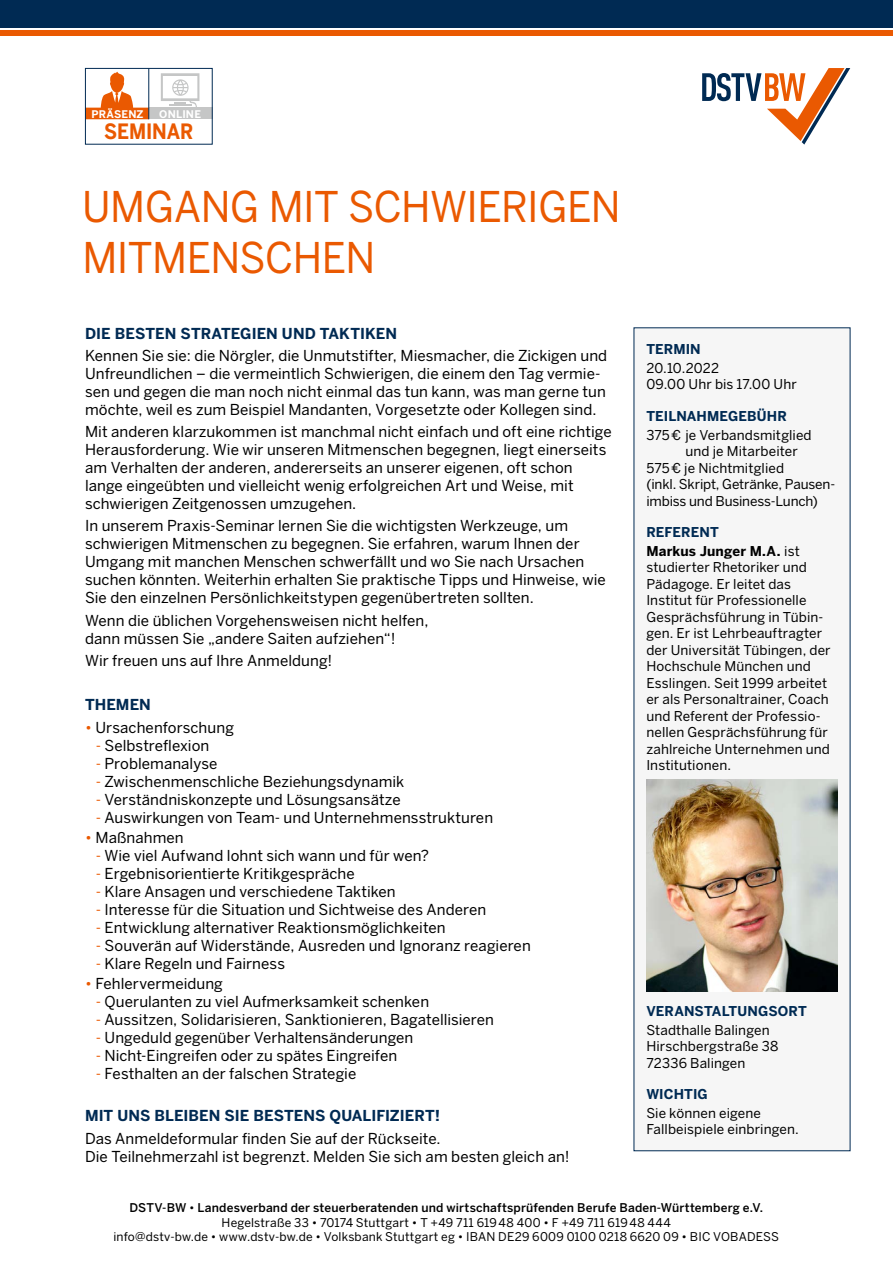
<style>
.page{position:relative;width:893px;height:1263px;background:#fff}
.page>*{position:absolute;margin:0;border:0;box-sizing:border-box;transform-origin:0 0}
.t1{font:42px/50.4px "Benton Sans";letter-spacing:-.015em;color:#ea5901;scale:.95 1}
.t2{font:700 21px "Benton Sans";letter-spacing:-.005em;color:#ea5901;scale:.9 1}
.t3{font:15px/18px "Benton Sans";letter-spacing:.005em;color:#000}
.t4{font:700 15px "Benton Sans";color:#002a53}
.t5{font:13.5px/16.5px "Benton Sans";letter-spacing:.005em;color:#000}
.t6{font:700 13.5px "Benton Sans";letter-spacing:.01em;color:#002a53}
.t7{font:700 13.5px/18.6px "Benton Sans";letter-spacing:.01em;color:#000}
.t8{font:12px/14.4px "Benton Sans";letter-spacing:.015em;color:#000;text-align:center}
.t9{font:700 10.5px "Benton Sans";letter-spacing:.015em;color:#fff}
.s1{color:#ea5901}
.s2{color:#002a53}
.s3{font-weight:400}
.s4{font-weight:500}
</style>
<div class="page">
<div style="left:0;top:0;width:893px;height:28px;background:#002a53"></div>
<div style="left:0;top:31px;width:893px;height:5px;background:#ea5901"></div>
<svg style="left:702px;top:68px;width:148px;height:77px"></svg>
<svg style="left:87px;top:72px;width:61px;height:47px"></svg>
<div style="left:149px;top:108px;width:64px;height:11px;background:#c5c6c6"></div>
<hr style="left:148px;top:68px;width:1px;height:51px;background:#002a53">
<svg style="left:161px;top:73px;width:38px;height:34px"></svg>
<div style="left:85px;top:68px;width:128px;height:77px;border:1px solid #002a53"></div>
<div style="left:634px;top:327px;width:216px;height:824px;background:#f6f6f6"></div>
<img style="left:646px;top:779px;width:192px;height:213px">
<p class="t9" style="left:92px;top:108px;width:53px">PRÄSENZ</p>
<p class="t9" style="left:159px;top:108px;width:43px">ONLINE</p>
<h2 class="t2" style="left:104px;top:119px;width:101px">SEMINAR</h2>
<h1 class="t1" style="left:82px;top:181px;width:568px">UMGANG MIT SCHWIERIGEN<br>MITMENSCHEN</h1>
<p class="t4" style="left:85px;top:324px;width:313px">DIE BESTEN STRATEGIEN UND TAKTIKEN</p>
<p class="t3" style="left:85px;top:346px;width:524px">Kennen Sie sie: die Nörgler, die Unmutstifter, Miesmacher, die Zickigen und Unfreundlichen – die vermeintlich Schwierigen, die einem den Tag vermie&shy;sen und gegen die man noch nicht einmal das tun kann, was man gerne tun möchte, weil es zum Beispiel Mandanten, Vorgesetzte oder Kollegen sind.</p>
<p class="t3" style="left:85px;top:422px;width:528px">Mit anderen klarzukommen ist manchmal nicht einfach und oft eine richtige Herausforderung. Wie wir unseren Mitmenschen begegnen, liegt einerseits am Verhalten der anderen, andererseits an unserer eigenen, oft schon lange eingeübten und vielleicht wenig erfolgreichen Art und Weise, mit schwierigen Zeitgenossen umzugehen.</p>
<p class="t3" style="left:85px;top:517px;width:522px">In unserem Praxis-Seminar lernen Sie die wichtigsten Werkzeuge, um schwierigen Mitmenschen zu begegnen. Sie erfahren, warum Ihnen der Umgang mit manchen Menschen schwerfällt und wo Sie nach Ursachen suchen könnten. Weiterhin erhalten Sie praktische Tipps und Hinweise, wie Sie den einzelnen Persönlichkeitstypen gegenübertreten sollten.</p>
<p class="t3" style="left:85px;top:611px;width:345px">Wenn die üblichen Vorgehensweisen nicht helfen, dann müssen Sie „andere Saiten aufziehen“!</p>
<p class="t3" style="left:85px;top:651px;width:249px">Wir freuen uns auf Ihre Anmeldung!</p>
<p class="t4" style="left:85px;top:696px;width:67px">THEMEN</p>
<p class="t3" style="left:85px;top:718px;width:150px"><span class="s1">•</span> Ursachenforschung</p>
<p class="t3" style="left:96px;top:736px;width:115px"><span class="s1">-</span> Selbstreflexion</p>
<p class="t3" style="left:96px;top:754px;width:123px"><span class="s1">-</span> Problemanalyse</p>
<p class="t3" style="left:96px;top:772px;width:310px"><span class="s1">-</span> Zwischenmenschliche Beziehungsdynamik</p>
<p class="t3" style="left:96px;top:790px;width:306px"><span class="s1">-</span> Verständniskonzepte und Lösungsansätze</p>
<p class="t3" style="left:96px;top:808px;width:399px"><span class="s1">-</span> Auswirkungen von Team- und Unternehmensstrukturen</p>
<p class="t3" style="left:85px;top:828px;width:100px"><span class="s1">•</span> Maßnahmen</p>
<p class="t3" style="left:96px;top:846px;width:335px"><span class="s1">-</span> Wie viel Aufwand lohnt sich wann und für wen?</p>
<p class="t3" style="left:96px;top:864px;width:261px"><span class="s1">-</span> Ergebnisorientierte Kritikgespräche</p>
<p class="t3" style="left:96px;top:882px;width:302px"><span class="s1">-</span> Klare Ansagen und verschiedene Taktiken</p>
<p class="t3" style="left:96px;top:900px;width:392px"><span class="s1">-</span> Interesse für die Situation und Sichtweise des Anderen</p>
<p class="t3" style="left:96px;top:918px;width:352px"><span class="s1">-</span> Entwicklung alternativer Reaktionsmöglichkeiten</p>
<p class="t3" style="left:96px;top:936px;width:437px"><span class="s1">-</span> Souverän auf Widerstände, Ausreden und Ignoranz reagieren</p>
<p class="t3" style="left:96px;top:954px;width:191px"><span class="s1">-</span> Klare Regeln und Fairness</p>
<p class="t3" style="left:85px;top:974px;width:139px"><span class="s1">•</span> Fehlervermeidung</p>
<p class="t3" style="left:96px;top:992px;width:335px"><span class="s1">-</span> Querulanten zu viel Aufmerksamkeit schenken</p>
<p class="t3" style="left:96px;top:1010px;width:400px"><span class="s1">-</span> Aussitzen, Solidarisieren, Sanktionieren, Bagatellisieren</p>
<p class="t3" style="left:96px;top:1028px;width:319px"><span class="s1">-</span> Ungeduld gegenüber Verhaltensänderungen</p>
<p class="t3" style="left:96px;top:1046px;width:303px"><span class="s1">-</span> Nicht-Eingreifen oder zu spätes Eingreifen</p>
<p class="t3" style="left:96px;top:1064px;width:262px"><span class="s1">-</span> Festhalten an der falschen Strategie</p>
<p class="t4" style="left:85px;top:1107px;width:357px">MIT UNS BLEIBEN SIE BESTENS QUALIFIZIERT!</p>
<p class="t3" style="left:85px;top:1129px;width:486px">Das Anmeldeformular finden Sie auf der Rückseite.<br>Die Teilnehmerzahl ist begrenzt. Melden Sie sich am besten gleich an!</p>
<p class="t6" style="left:646px;top:341px;width:56px">TERMIN</p>
<p class="t5" style="left:646px;top:360px;width:152px">20.10.2022<br>09.00 Uhr bis 17.00 Uhr</p>
<p class="t6" style="left:646px;top:408px;width:142px">TEILNAHMEGEBÜHR</p>
<p class="t5" style="left:646px;top:426px;width:167px">375€ je Verbandsmitglied</p>
<p class="t5" style="left:685px;top:443px;width:114px">und je Mitarbeiter</p>
<p class="t5" style="left:646px;top:459px;width:139px">575€ je Nichtmitglied</p>
<p class="t5" style="left:646px;top:476px;width:190px">(inkl. Skript, Getränke, Pausen-</p>
<p class="t5" style="left:646px;top:492px;width:173px">imbiss und Business-Lunch)</p>
<p class="t7" style="left:646px;top:522px;width:155px"><span class="s2">REFERENT<br></span>Markus Junger M.A. <span class="s3">ist</span></p>
<p class="t5" style="left:646px;top:559px;width:186px">studierter Rhetoriker und<br>Pädagoge. Er leitet das<br>Institut für Professionelle<br>Gesprächsführung in Tübin&shy;gen. Er ist Lehrbeauftragter der Universität Tübingen, der<br>Hochschule München und<br>Esslingen. Seit 1999 arbeitet er als Personaltrainer, Coach und Referent der Professio&shy;nellen Gesprächsführung für zahlreiche Unternehmen und<br>Institutionen.</p>
<p class="t6" style="left:646px;top:1003px;width:162px">VERANSTALTUNGSORT</p>
<p class="t5" style="left:646px;top:1021px;width:134px">Stadthalle Balingen<br>Hirschbergstraße 38<br>72336 Balingen</p>
<p class="t6" style="left:646px;top:1086px;width:63px">WICHTIG</p>
<p class="t5" style="left:646px;top:1104px;width:154px">Sie können eigene<br>Fallbeispiele einbringen.</p>
<p class="t8" style="left:113px;top:1200px;width:667px"><span class="s4">DSTV-BW</span> • <span class="s4">Landesverband der steuerberatenden und wirtschaftsprüfenden Berufe Baden-Württemberg e.V.<br></span>Hegelstraße 33 • 70174 Stuttgart • T +49 711 61948 400 • F +49 711 61948 444<br>info@dstv-bw.de • www.dstv-bw.de • Volksbank Stuttgart eg • IBAN DE29 6009 0100 0218 6620 09 • BIC VOBADESS</p>
</div>
